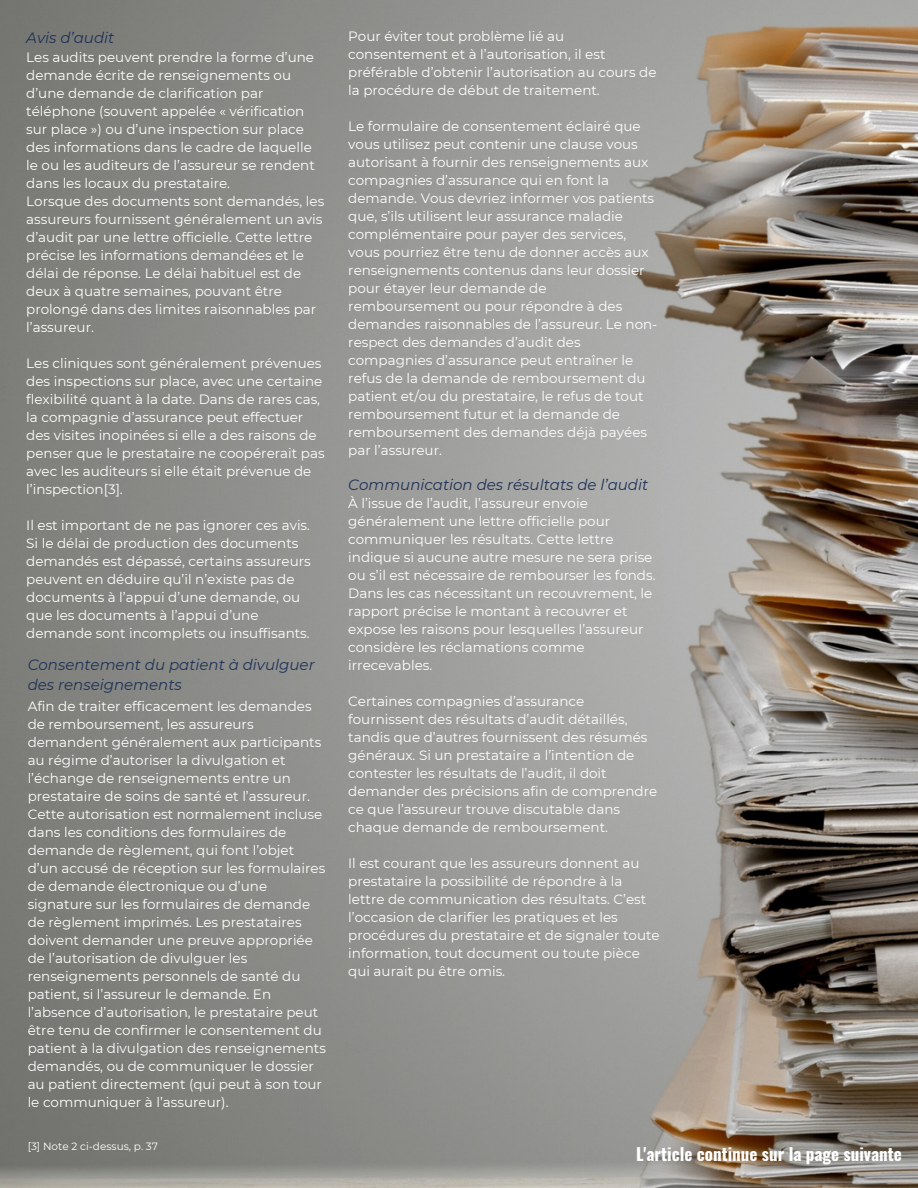
<style>
.page{position:relative;width:918px;height:1188px;background:#fff}
.page>*{position:absolute;margin:0;border:0;box-sizing:border-box;transform-origin:0 0}
.t1{font:700 17.1px "Oswald";color:#fff}
.t2{font:italic 15px/20.2px "Montserrat";color:#1e3258}
.t3{font:13.5px/18px "Montserrat";color:#fff}
.t4{font:10.5px "Montserrat";color:#fff}
</style>
<div class="page">
<img style="left:0;top:0;width:918px;height:1188px">
<p class="t2" style="left:26px;top:27px;width:90px">Avis d’audit</p>
<h2 class="t3" style="left:26px;top:49px;width:300px">Les audits peuvent prendre la forme d’une demande écrite de renseignements ou d’une demande de clarification par téléphone (souvent appelée « vérification sur place ») ou d’une inspection sur place des informations dans le cadre de laquelle le ou les auditeurs de l’assureur se rendent dans les locaux du prestataire.<br>Lorsque des documents sont demandés, les assureurs fournissent généralement un avis d’audit par une lettre officielle. Cette lettre précise les informations demandées et le délai de réponse. Le délai habituel est de deux à quatre semaines, pouvant être prolongé dans des limites raisonnables par l’assureur.</h2>
<h2 class="t3" style="left:26px;top:355px;width:300px">Les cliniques sont généralement prévenues des inspections sur place, avec une certaine flexibilité quant à la date. Dans de rares cas, la compagnie d’assurance peut effectuer des visites inopinées si elle a des raisons de penser que le prestataire ne coopérerait pas avec les auditeurs si elle était prévenue de l’inspection[3].</h2>
<p class="t3" style="left:26px;top:517px;width:286px">Il est important de ne pas ignorer ces avis.<br>Si le délai de production des documents demandés est dépassé, certains assureurs peuvent en déduire qu’il n’existe pas de documents à l’appui d’une demande, ou que les documents à l’appui d’une demande sont incomplets ou insuffisants.</p>
<p class="t2" style="left:28px;top:655px;width:289px">Consentement du patient à divulguer des renseignements</p>
<p class="t3" style="left:28px;top:697px;width:300px">Afin de traiter efficacement les demandes de remboursement, les assureurs demandent généralement aux participants au régime d’autoriser la divulgation et l’échange de renseignements entre un prestataire de soins de santé et l’assureur.<br>Cette autorisation est normalement incluse dans les conditions des formulaires de demande de règlement, qui font l’objet d’un accusé de réception sur les formulaires de demande électronique ou d’une signature sur les formulaires de demande de règlement imprimés. Les prestataires doivent demander une preuve appropriée de l’autorisation de divulguer les renseignements personnels de santé du patient, si l’assureur le demande. En l’absence d’autorisation, le prestataire peut être tenu de confirmer le consentement du patient à la divulgation des renseignements demandés, ou de communiquer le dossier au patient directement (qui peut à son tour le communiquer à l’assureur).</p>
<p class="t4" style="left:28px;top:1140px;width:132px">[3] Note 2 ci-dessus, p. 37</p>
<p class="t3" style="left:348px;top:27px;width:310px">Pour éviter tout problème lié au consentement et à l’autorisation, il est préférable d’obtenir l’autorisation au cours de la procédure de début de traitement.</p>
<h2 class="t3" style="left:348px;top:117px;width:311px">Le formulaire de consentement éclairé que vous utilisez peut contenir une clause vous autorisant à fournir des renseignements aux compagnies d’assurance qui en font la demande. Vous devriez informer vos patients que, s’ils utilisent leur assurance maladie complémentaire pour payer des services, vous pourriez être tenu de donner accès aux renseignements contenus dans leur dossier pour étayer leur demande de remboursement ou pour répondre à des demandes raisonnables de l’assureur. Le non&shy;respect des demandes d’audit des compagnies d’assurance peut entraîner le refus de la demande de remboursement du patient et/ou du prestataire, le refus de tout remboursement futur et la demande de remboursement des demandes déjà payées par l’assureur.</h2>
<h2 class="t2" style="left:348px;top:474px;width:302px">Communication des résultats de l’audit</h2>
<p class="t3" style="left:348px;top:494px;width:309px">À l’issue de l’audit, l’assureur envoie généralement une lettre officielle pour communiquer les résultats. Cette lettre indique si aucune autre mesure ne sera prise ou s’il est nécessaire de rembourser les fonds.<br>Dans les cas nécessitant un recouvrement, le rapport précise le montant à recouvrer et expose les raisons pour lesquelles l’assureur considère les réclamations comme irrecevables.</p>
<h2 class="t3" style="left:348px;top:692px;width:311px">Certaines compagnies d’assurance fournissent des résultats d’audit détaillés, tandis que d’autres fournissent des résumés généraux. Si un prestataire a l’intention de contester les résultats de l’audit, il doit demander des précisions afin de comprendre ce que l’assureur trouve discutable dans chaque demande de remboursement.</h2>
<h2 class="t3" style="left:348px;top:854px;width:313px">Il est courant que les assureurs donnent au prestataire la possibilité de répondre à la lettre de communication des résultats. C’est l’occasion de clarifier les pratiques et les procédures du prestataire et de signaler toute information, tout document ou toute pièce qui aurait pu être omis.</h2>
<h2 class="t1" style="left:636px;top:1140px;width:267px">L'article continue sur la page suivante</h2>
</div>
